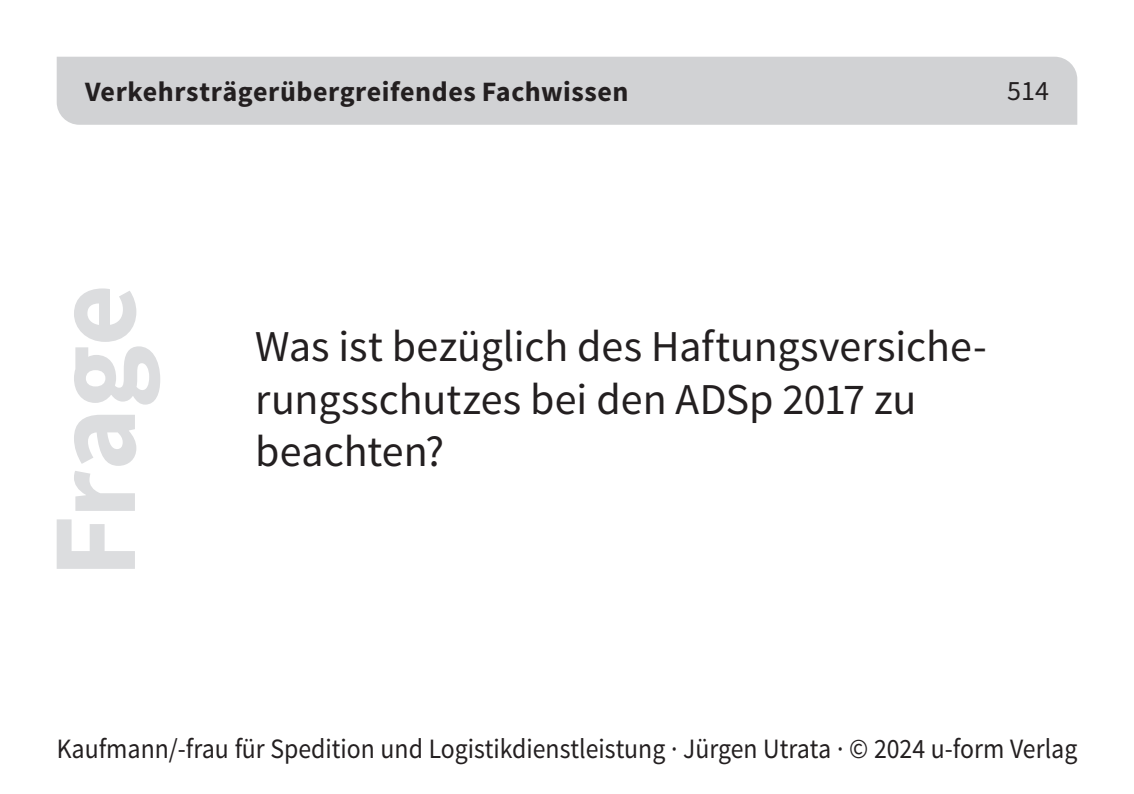
<style>
.page{position:relative;width:1134px;height:794px;background:#fff}
.page>*{position:absolute;margin:0;border:0;box-sizing:border-box;transform-origin:0 0}
.t1{font:700 120px "Source Sans Pro";letter-spacing:-.01em;color:#dcdddf}
.t2{font:44px/52.8px "Source Sans Pro";color:#231f20}
.t3{font:28px "Source Sans Pro";color:#231f20;scale:.92 1}
.t4{font:700 28px "Source Sans Pro";letter-spacing:.02em;color:#231f20}
.t5{font:28px "Source Sans Pro";color:#231f20}
</style>
<div class="page">
<div style="left:57px;top:57px;width:1020px;height:68px;background:#d1d2d4"></div>
<p class="t4" style="left:85px;top:81px;width:545px">Verkehrsträgerübergreifendes Fachwissen</p>
<p class="t5" style="left:1007px;top:77px;width:43px">514</p>
<h1 class="t1" style="left:56px;top:578px;width:295px;rotate:-90deg">Frage</h1>
<h2 class="t2" style="left:255px;top:322px;width:733px">Was ist bezüglich des Haftungsversiche&shy;rungsschutzes bei den ADSp 2017 zu beachten?</h2>
<p class="t3" style="left:57px;top:735px;width:1111px">Kaufmann/-frau für Spedition und Logistikdienstleistung · Jürgen Utrata · © 2024 u-form Verlag</p>
</div>
